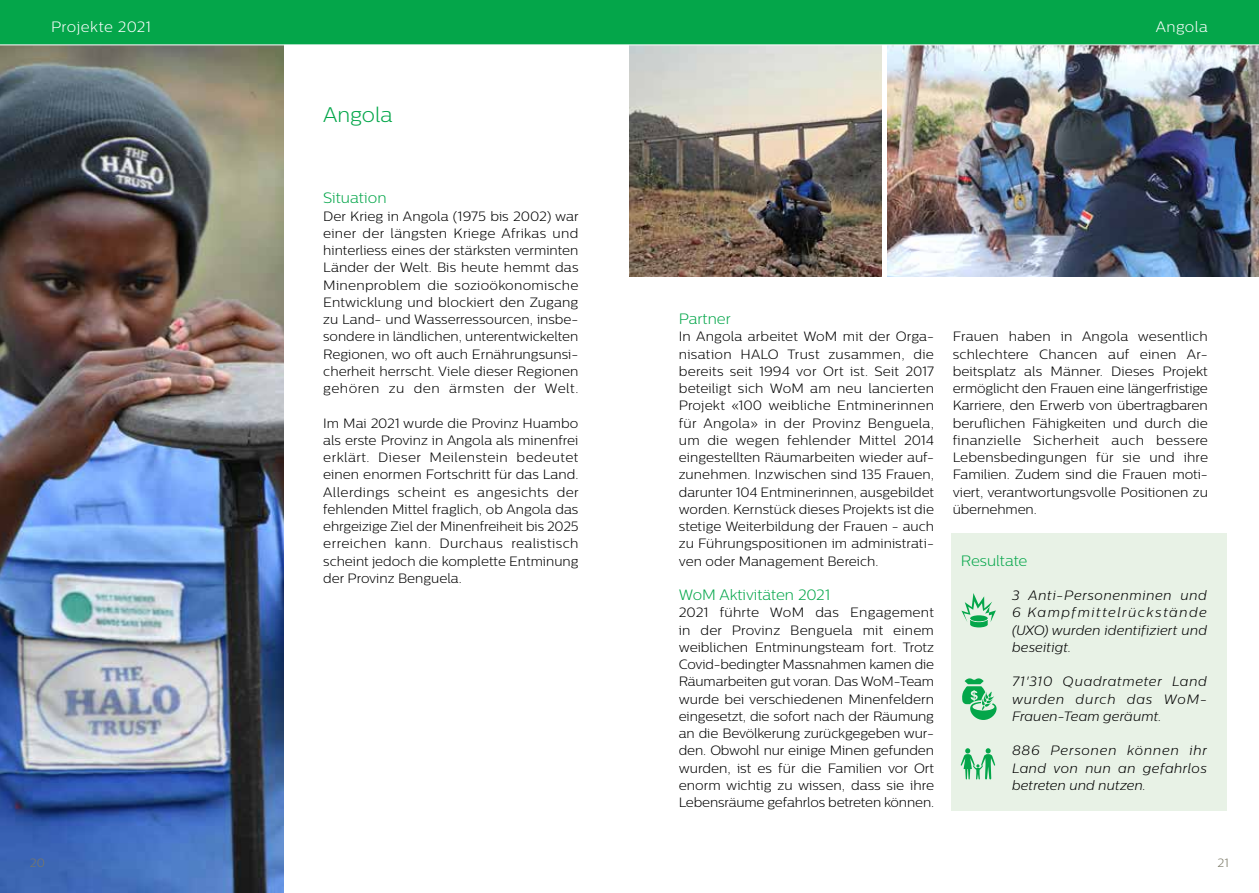
<style>
.page{position:relative;width:1259px;height:893px;background:#fff}
.page>*{position:absolute;margin:0;border:0;box-sizing:border-box;transform-origin:0 0}
.t1{font:300 21px "Centrale Sans";letter-spacing:-.005em;color:#04a64a}
.t2{font:300 15px "Centrale Sans";color:#04a64a}
.t3{font:300 15px "Centrale Sans";letter-spacing:.03em;color:#fff}
.t4{font:300 13.5px/17.2px "Centrale Sans";color:#000;text-align:justify}
.t5{font:italic 300 13.5px/17.2px "Centrale Sans";letter-spacing:.025em;color:#000;text-align:justify}
.t6{font:300 12px "Centrale Sans";color:#797765}
</style>
<div class="page">
<img style="left:0;top:45px;width:283px;height:848px">
<div style="left:951px;top:534px;width:275px;height:277px;background:#e8f2e6"></div>
<svg style="left:961px;top:593px;width:35px;height:34px"></svg>
<svg style="left:962px;top:678px;width:34px;height:42px"></svg>
<svg style="left:960px;top:748px;width:35px;height:31px"></svg>
<img style="left:887px;top:45px;width:372px;height:231px">
<img style="left:629px;top:45px;width:253px;height:231px">
<div style="left:0;top:0;width:1259px;height:45px;background:#04a64a"></div>
<p class="t3" style="left:51px;top:19px;width:101px">Projekte 2021</p>
<p class="t3" style="left:1155px;top:19px;width:54px">Angola</p>
<h1 class="t1" style="left:323px;top:103px;width:71px">Angola</h1>
<p class="t2" style="left:323px;top:190px;width:65px">Situation</p>
<p class="t4" style="left:323px;top:207px;width:257px">Der Krieg in Angola (1975 bis 2002) war einer der längsten Kriege Afrikas und hinterliess eines der stärksten verminten Länder der Welt. Bis heute hemmt das Minenproblem die sozioökonomische Entwicklung und blockiert den Zugang zu Land- und Wasserressourcen, insbe&shy;sondere in ländlichen, unterentwickelten Regionen, wo oft auch Ernährungsunsi&shy;cherheit herrscht. Viele dieser Regionen gehören zu den ärmsten der Welt.</p>
<p class="t4" style="left:323px;top:414px;width:257px">Im Mai 2021 wurde die Provinz Huambo als erste Provinz in Angola als minenfrei erklärt. Dieser Meilenstein bedeutet einen enormen Fortschritt für das Land.<br>Allerdings scheint es angesichts der fehlenden Mittel fraglich, ob Angola das ehrgeizige Ziel der Minenfreiheit bis 2025 erreichen kann. Durchaus realistisch scheint jedoch die komplette Entminung der Provinz Benguela.</p>
<p class="t2" style="left:679px;top:310px;width:53px">Partner</p>
<p class="t4" style="left:679px;top:328px;width:257px">In Angola arbeitet WoM mit der Orga&shy;nisation HALO Trust zusammen, die bereits seit 1994 vor Ort ist. Seit 2017 beteiligt sich WoM am neu lancierten Projekt «100 weibliche Entminerinnen für Angola» in der Provinz Benguela, um die wegen fehlender Mittel 2014 eingestellten Räumarbeiten wieder auf&shy;zunehmen. Inzwischen sind 135 Frauen, darunter 104 Entminerinnen, ausgebildet worden. Kernstück dieses Projekts ist die stetige Weiterbildung der Frauen - auch zu Führungspositionen im administrati&shy;ven oder Management Bereich.</p>
<p class="t2" style="left:679px;top:586px;width:153px">WoM Aktivitäten 2021</p>
<p class="t4" style="left:679px;top:604px;width:257px">2021 führte WoM das Engagement in der Provinz Benguela mit einem weiblichen Entminungsteam fort. Trotz Covid-bedingter Massnahmen kamen die Räumarbeiten gut voran. Das WoM-Team wurde bei verschiedenen Minenfeldern eingesetzt, die sofort nach der Räumung an die Bevölkerung zurückgegeben wur&shy;den. Obwohl nur einige Minen gefunden wurden, ist es für die Familien vor Ort enorm wichtig zu wissen, dass sie ihre Lebensräume gefahrlos betreten können.</p>
<p class="t4" style="left:952px;top:328px;width:257px">Frauen haben in Angola wesentlich schlechtere Chancen auf einen Ar&shy;beitsplatz als Männer. Dieses Projekt ermöglicht den Frauen eine längerfristige Karriere, den Erwerb von übertragbaren beruflichen Fähigkeiten und durch die finanzielle Sicherheit auch bessere Lebensbedingungen für sie und ihre Familien. Zudem sind die Frauen moti&shy;viert, verantwortungsvolle Positionen zu übernehmen.</p>
<p class="t2" style="left:961px;top:552px;width:68px">Resultate</p>
<p class="t5" style="left:1012px;top:587px;width:196px">3 Anti-Personenminen und 6 Kampfmittelrückstände (UXO) wurden identifiziert und beseitigt.</p>
<p class="t5" style="left:1012px;top:673px;width:196px">71'310 Quadratmeter Land wurden durch das WoM-Frauen-Team geräumt.</p>
<p class="t5" style="left:1012px;top:742px;width:196px">886 Personen können ihr Land von nun an gefahrlos betreten und nutzen.</p>
<p class="t6" style="left:30px;top:856px;width:17px">20</p>
<p class="t6" style="left:1217px;top:856px;width:13px">21</p>
</div>
